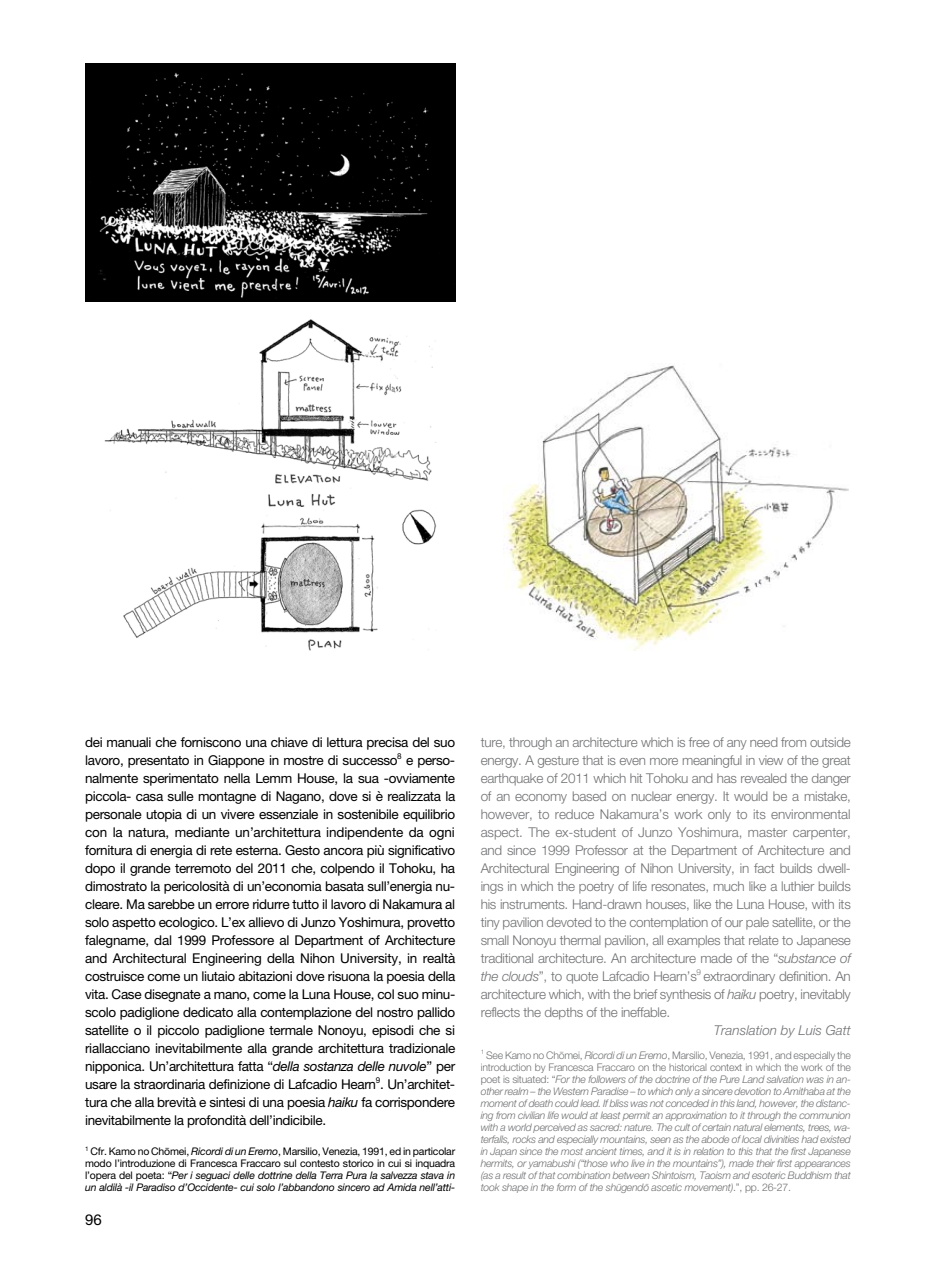
<style>
.page{position:relative;width:936px;height:1263px;background:#fff}
.page>*{position:absolute;margin:0;border:0;box-sizing:border-box;transform-origin:0 0}
.t1{font:15px "Helvetica Neue";color:#000}
.t2{font:13.5px/18px "Helvetica Neue";letter-spacing:-.025em;color:#000;text-align:justify}
.t3{font:300 13.5px/18px "Helvetica Neue";letter-spacing:-.02em;color:#707173;text-align:justify}
.t4{font:italic 300 13.5px "Helvetica Neue";color:#707173}
.t5{font:italic 300 10.5px/12px "Helvetica Neue";letter-spacing:-.025em;color:#707173;text-align:justify}
.t6{font:italic 10.5px/12px "Helvetica Neue";letter-spacing:-.02em;color:#000;text-align:justify}
.s1{font-style:italic}
.s2{font-style:normal}
</style>
<div class="page">
<img style="left:85px;top:64px;width:370px;height:238px">
<img style="left:104px;top:319px;width:332px;height:332px">
<img style="left:504px;top:365px;width:345px;height:286px">
<p class="t2" style="left:85px;top:733px;width:372px">dei manuali che forniscono una chiave di lettura precisa del suo lavoro, presentato in Giappone in mostre di successo<sup>8</sup> e perso&shy;nalmente sperimentato nella Lemm House, la sua -ovviamente piccola- casa sulle montagne di Nagano, dove si è realizzata la personale utopia di un vivere essenziale in sostenibile equilibrio con la natura, mediante un’architettura indipendente da ogni fornitura di energia di rete esterna. Gesto ancora più significativo dopo il grande terremoto del 2011 che, colpendo il Tohoku, ha dimostrato la pericolosità di un’economia basata sull’energia nu&shy;cleare. Ma sarebbe un errore ridurre tutto il lavoro di Nakamura al solo aspetto ecologico. L’ex allievo di Junzo Yoshimura, provetto falegname, dal 1999 Professore al Department of Architecture and Architectural Engineering della Nihon University, in realtà costruisce come un liutaio abitazioni dove risuona la poesia della vita. Case disegnate a mano, come la Luna House, col suo minu&shy;scolo padiglione dedicato alla contemplazione del nostro pallido satellite o il piccolo padiglione termale Nonoyu, episodi che si riallacciano inevitabilmente alla grande architettura tradizionale nipponica. Un’architettura fatta “<span class="s1">della sostanza delle nuvole</span>” per usare la straordinaria definizione di Lafcadio Hearn<sup>9</sup>. Un’architet&shy;tura che alla brevità e sintesi di una poesia <span class="s1">haiku</span> fa corrispondere inevitabilmente la profondità dell’indicibile.</p>
<p class="t6" style="left:85px;top:1145px;width:371px"><sup>1</sup> <span class="s2">Cfr. Kamo no Cho¯ mei,</span> Ricordi di un Eremo<span class="s2">, Marsilio, Venezia, 1991, ed in particolar modo l’introduzione di Francesca Fraccaro sul contesto storico in cui si inquadra l’opera del poeta: “</span>Per i seguaci delle dottrine della Terra Pura la salvezza stava in un aldilà -il Paradiso d’Occidente- cui solo l’abbandono sincero ad Amida nell’atti-</p>
<p class="t1" style="left:85px;top:1210px;width:18px">96</p>
<p class="t3" style="left:480px;top:732px;width:372px">ture, through an architecture which is free of any need from outside energy. A gesture that is even more meaningful in view of the great earthquake of 2011 which hit Tohoku and has revealed the danger of an economy based on nuclear energy. It would be a mistake, however, to reduce Nakamura’s work only to its environmental aspect. The ex-student of Junzo Yoshimura, master carpenter, and since 1999 Professor at the Department of Architecture and Architectural Engineering of Nihon University, in fact builds dwell&shy;ings in which the poetry of life resonates, much like a luthier builds his instruments. Hand-drawn houses, like the Luna House, with its tiny pavilion devoted to the contemplation of our pale satellite, or the small Nonoyu thermal pavilion, all examples that relate to Japanese traditional architecture. An architecture made of the “<span class="s1">substance of the clouds</span>”, to quote Lafcadio Hearn’s<sup>9</sup> extraordinary definition. An architecture which, with the brief synthesis of <span class="s1">haiku</span> poetry, inevitably reflects the depths of the ineffable.</p>
<p class="t4" style="left:713px;top:1022px;width:139px">Translation by Luis Gatt</p>
<p class="t5" style="left:480px;top:1049px;width:371px"><sup>1</sup> <span class="s2">See Kamo no Cho¯ mei,</span> Ricordi di un Eremo<span class="s2">, Marsilio, Venezia, 1991, and especially the introduction by Francesca Fraccaro on the historical context in which the work of the poet is situated: “</span>For the followers of the doctrine of the Pure Land salvation was in an&shy;other realm – the Western Paradise – to which only a sincere devotion to Amithaba at the moment of death could lead. If bliss was not conceded in this land, however, the distanc&shy;ing from civilian life would at least permit an approximation to it through the communion with a world perceived as sacred: nature. The cult of certain natural elements, trees, wa&shy;terfalls, rocks and especially mountains, seen as the abode of local divinities had existed in Japan since the most ancient times, and it is in relation to this that the first Japanese hermits, or yamabushi (“those who live in the mountains”), made their first appearances (as a result of that combination between Shintoism, Taoism and esoteric Buddhism that took shape in the form of the shu¯ gendo¯ ascetic movement)<span class="s2">.”, pp. 26-27.</span></p>
</div>
